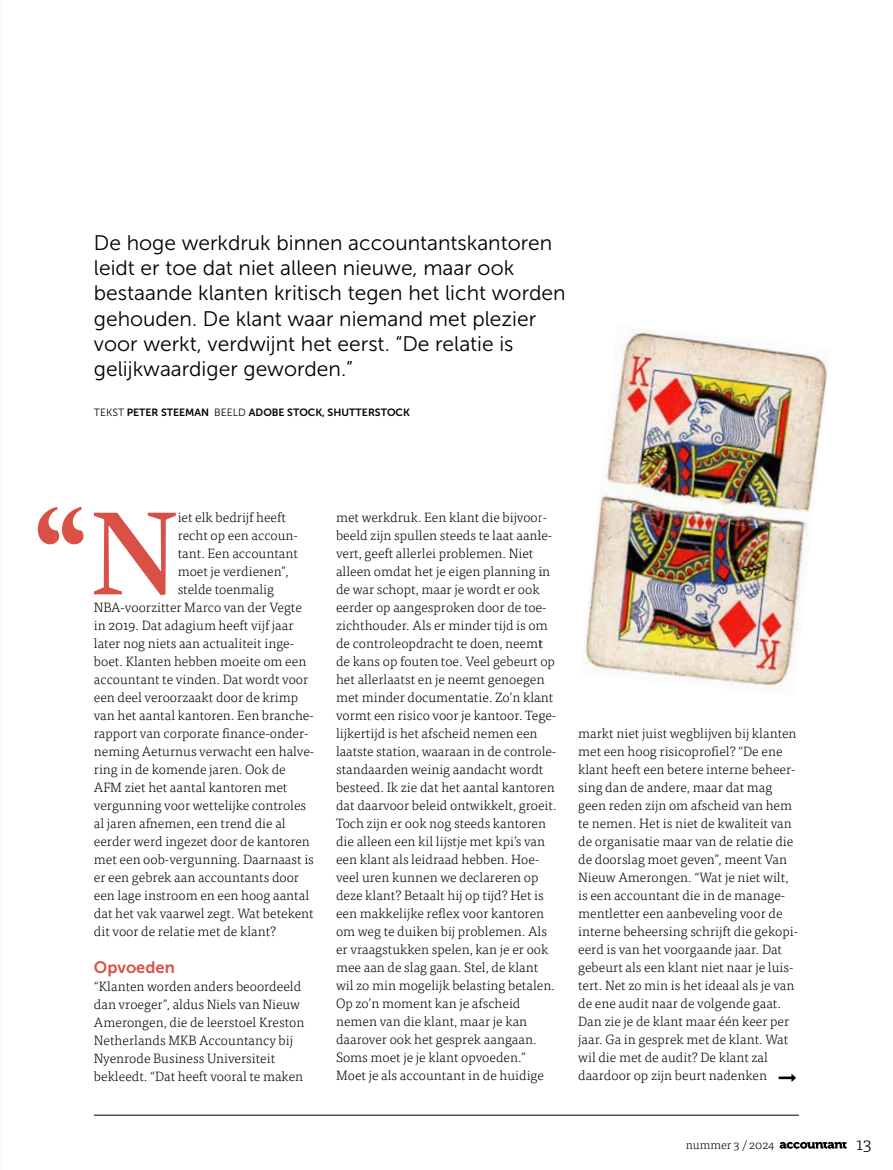
<style>
.page{position:relative;width:893px;height:1170px;background:#fff}
.page>*{position:absolute;margin:0;border:0;box-sizing:border-box;transform-origin:0 0}
.t1{font:500 114.9px "Tabac G2";color:#da4f46}
.t2{font:21px/25.2px "Museo Sans 300";color:#000}
.t3{font:300 18px "Tisa Pro";color:#000}
.t4{font:16.5px "Museo Sans 700";color:#da4f46}
.t5{font:300 13.5px/18px "Tisa Pro";color:#000}
.t6{font:300 12px "Tisa Pro";color:#000}
.t7{font:10.5px "Museo Sans 700";color:#000}
.s1{font-family:"Museo Sans 300"}
</style>
<div class="page">
<img style="left:584px;top:328px;width:245px;height:361px">
<svg style="left:780px;top:1141px;width:67px;height:7px"></svg>
<hr style="left:94px;top:1114px;width:705px;height:1px;background:#000">
<svg style="left:779px;top:1074px;width:17px;height:7px"></svg>
<p class="t2" style="left:94px;top:230px;width:473px">De hoge werkdruk binnen accountantskantoren leidt er toe dat niet alleen nieuwe, maar ook bestaande klanten kritisch tegen het licht worden gehouden. De klant waar niemand met plezier voor werkt, verdwijnt het eerst. “De relatie is gelijkwaardiger geworden.”</p>
<p class="t7" style="left:94px;top:406px;width:317px"><span class="s1">TEKST</span> PETER STEEMAN <span class="s1">BEELD</span> ADOBE STOCK, SHUTTERSTOCK</p>
<h1 class="t1" style="left:36px;top:474px;width:143px">“N</h1>
<p class="t5" style="left:178px;top:508px;width:110px">iet elk bedrijf heeft</p>
<p class="t5" style="left:178px;top:526px;width:122px">recht op een accoun-</p>
<p class="t5" style="left:178px;top:544px;width:122px">tant. Een accountant</p>
<p class="t5" style="left:178px;top:562px;width:112px">moet je verdienen”,</p>
<p class="t5" style="left:178px;top:580px;width:98px">stelde toenmalig</p>
<p class="t5" style="left:94px;top:598px;width:209px">NBA-voorzitter Marco van der Vegte</p>
<p class="t5" style="left:94px;top:616px;width:201px">in 2019. Dat adagium heeft vijf jaar</p>
<p class="t5" style="left:94px;top:634px;width:202px">later nog niets aan actualiteit inge-</p>
<p class="t5" style="left:94px;top:652px;width:214px">boet. Klanten hebben moeite om een</p>
<p class="t5" style="left:94px;top:670px;width:216px">accountant te vinden. Dat wordt voor</p>
<p class="t5" style="left:94px;top:688px;width:206px">een deel veroorzaakt door de krimp</p>
<p class="t5" style="left:94px;top:706px;width:222px">van het aantal kantoren. Een branche-</p>
<p class="t5" style="left:94px;top:724px;width:216px">rapport van corporate finance-onder-</p>
<p class="t5" style="left:94px;top:742px;width:222px">neming Aeturnus verwacht een halve-</p>
<p class="t5" style="left:94px;top:760px;width:193px">ring in de komende jaren. Ook de</p>
<p class="t5" style="left:94px;top:778px;width:195px">AFM ziet het aantal kantoren met</p>
<p class="t5" style="left:94px;top:796px;width:214px">vergunning voor wettelijke controles</p>
<p class="t5" style="left:94px;top:814px;width:193px">al jaren afnemen, een trend die al</p>
<p class="t5" style="left:94px;top:832px;width:218px">eerder werd ingezet door de kantoren</p>
<p class="t5" style="left:94px;top:850px;width:222px">met een oob-vergunning. Daarnaast is</p>
<p class="t5" style="left:94px;top:868px;width:207px">er een gebrek aan accountants door</p>
<p class="t5" style="left:94px;top:886px;width:217px">een lage instroom en een hoog aantal</p>
<p class="t5" style="left:94px;top:904px;width:221px">dat het vak vaarwel zegt. Wat betekent</p>
<p class="t5" style="left:94px;top:922px;width:184px">dit voor de relatie met de klant?</p>
<p class="t4" style="left:94px;top:957px;width:82px">Opvoeden</p>
<p class="t5" style="left:94px;top:976px;width:212px">“Klanten worden anders beoordeeld dan vroeger”, aldus Niels van Nieuw Amerongen, die de leerstoel Kreston Netherlands MKB Accountancy bij Nyenrode Business Universiteit bekleedt. “Dat heeft vooral te maken</p>
<p class="t5" style="left:336px;top:508px;width:222px">met werkdruk. Een klant die bijvoor&shy;beeld zijn spullen steeds te laat aanle&shy;vert, geeft allerlei problemen. Niet alleen omdat het je eigen planning in de war schopt, maar je wordt er ook eerder op aangesproken door de toe&shy;zichthouder. Als er minder tijd is om de controleopdracht te doen, neemt de kans op fouten toe. Veel gebeurt op het allerlaatst en je neemt genoegen met minder documentatie. Zo’n klant vormt een risico voor je kantoor. Tege&shy;lijkertijd is het afscheid nemen een laatste station, waaraan in de controle-- standaarden weinig aandacht wordt besteed. Ik zie dat het aantal kantoren dat daarvoor beleid ontwikkelt, groeit.<br>Toch zijn er ook nog steeds kantoren die alleen een kil lijstje met kpi’s van een klant als leidraad hebben. Hoe&shy;veel uren kunnen we declareren op deze klant? Betaalt hij op tijd? Het is een makkelijke reflex voor kantoren om weg te duiken bij problemen. Als er vraagstukken spelen, kan je er ook mee aan de slag gaan. Stel, de klant wil zo min mogelijk belasting betalen.<br>Op zo’n moment kan je afscheid nemen van die klant, maar je kan daarover ook het gesprek aangaan.<br>Soms moet je je klant opvoeden.” Moet je als accountant in de huidige</p>
<p class="t5" style="left:578px;top:724px;width:222px">markt niet juist wegblijven bij klanten met een hoog risicoprofiel? “De ene klant heeft een betere interne beheer&shy;sing dan de andere, maar dat mag geen reden zijn om afscheid van hem te nemen. Het is niet de kwaliteit van de organisatie maar van de relatie die de doorslag moet geven”, meent Van Nieuw Amerongen. “Wat je niet wilt, is een accountant die in de manage&shy;mentletter een aanbeveling voor de interne beheersing schrijft die gekopi&shy;eerd is van het voorgaande jaar. Dat gebeurt als een klant niet naar je luis&shy;tert. Net zo min is het ideaal als je van de ene audit naar de volgende gaat.<br>Dan zie je de klant maar één keer per jaar. Ga in gesprek met de klant. Wat wil die met de audit? De klant zal daardoor op zijn beurt nadenken</p>
<p class="t6" style="left:686px;top:1135px;width:90px">nummer 3 / 2024</p>
<h3 class="t3" style="left:856px;top:1130px;width:17px">13</h3>
</div>
